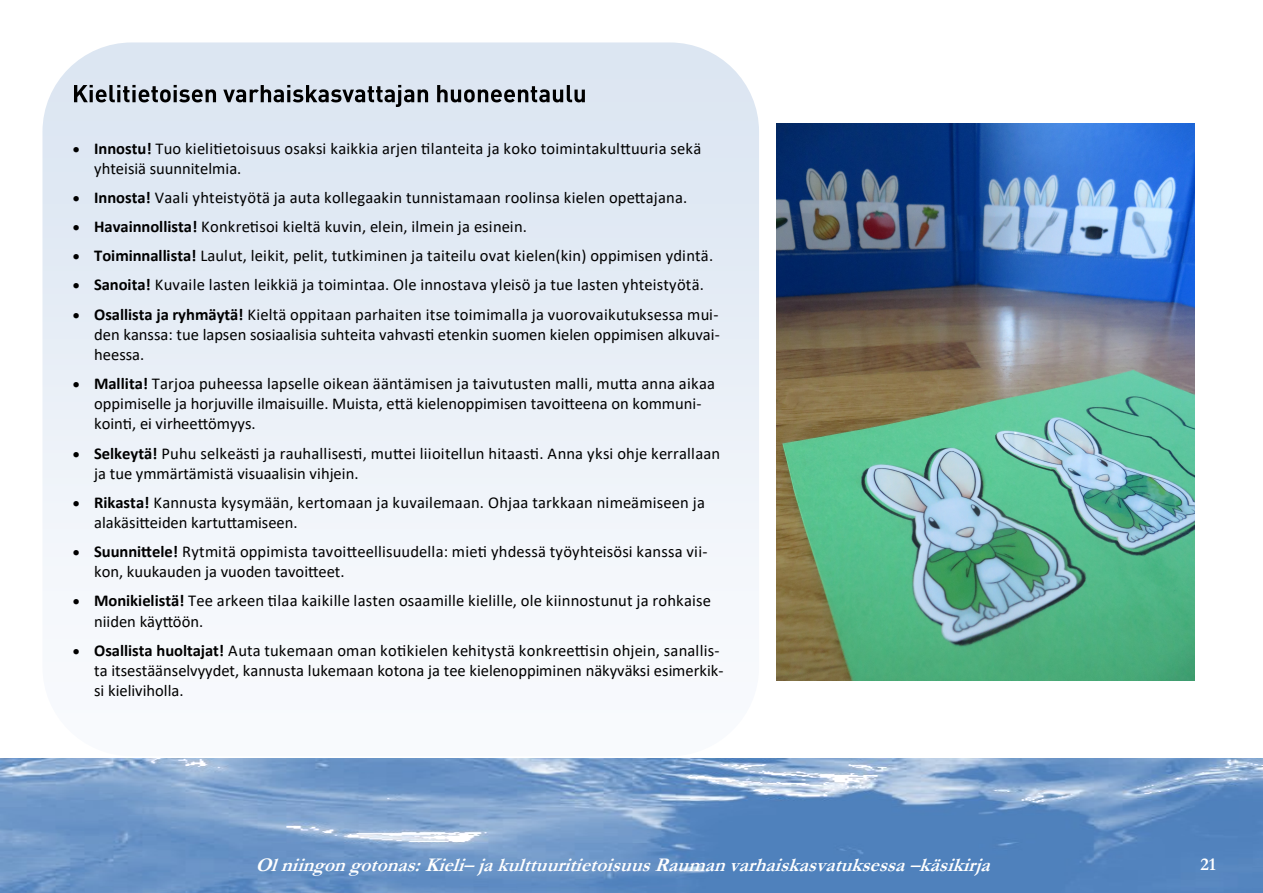
<style>
.page{position:relative;width:1263px;height:893px;background:#fff}
.page>*{position:absolute;margin:0;border:0;box-sizing:border-box;transform-origin:0 0}
.t1{font:italic 700 19.5px "Garamond";letter-spacing:-.005em;color:#fff}
.t2{font:700 18px "Garamond";color:#fff}
.t3{font:16.65px "Calibri";letter-spacing:.01em;color:#000}
.t4{font:16.5px/20.1px "Calibri";letter-spacing:.005em;color:#000}
.s1{font-weight:700}
</style>
<div class="page">
<img style="left:0;top:758px;width:1263px;height:135px">
<div style="left:42px;top:42px;width:717px;height:714px;background:linear-gradient(to bottom,#d9e4f1,#fbfcfe);border-radius:89px"></div>
<img style="left:73px;top:77px;width:524px;height:31px">
<img style="left:777px;top:124px;width:417px;height:556px">
<p class="t4" style="left:94px;top:140px;width:609px;text-indent:-21px">• <span class="s1">Innostu!</span> Tuo kielitietoisuus osaksi kaikkia arjen tilanteita ja koko toimintakulttuuria sekä yhteisiä suunnitelmia.</p>
<p class="t4" style="left:73px;top:189px;width:616px">• <span class="s1">Innosta!</span> Vaali yhteistyötä ja auta kollegaakin tunnistamaan roolinsa kielen opettajana.</p>
<p class="t4" style="left:73px;top:218px;width:456px">• <span class="s1">Havainnollista!</span> Konkretisoi kieltä kuvin, elein, ilmein ja esinein.</p>
<p class="t4" style="left:73px;top:247px;width:642px">• <span class="s1">Toiminnallista!</span> Laulut, leikit, pelit, tutkiminen ja taiteilu ovat kielen(kin) oppimisen ydintä.</p>
<p class="t4" style="left:73px;top:276px;width:632px">• <span class="s1">Sanoita!</span> Kuvaile lasten leikkiä ja toimintaa. Ole innostava yleisö ja tue lasten yhteistyötä.</p>
<p class="t4" style="left:94px;top:305px;width:627px;text-align:justify;text-indent:-21px">• <span class="s1">Osallista ja ryhmäytä!</span> Kieltä oppitaan parhaiten itse toimimalla ja vuorovaikutuksessa mui&shy;den kanssa: tue lapsen sosiaalisia suhteita vahvasti etenkin suomen kielen oppimisen alkuvai&shy;heessa.</p>
<p class="t4" style="left:73px;top:375px;width:644px;text-align:center">• <span class="s1">Mallita!</span> Tarjoa puheessa lapselle oikean ääntämisen ja taivutusten malli, mutta anna aikaa oppimiselle ja horjuville ilmaisuille. Muista, että kielenoppimisen tavoitteena on kommuni-</p>
<p class="t3" style="left:94px;top:417px;width:163px">kointi, ei virheettömyys.</p>
<p class="t4" style="left:94px;top:444px;width:628px;text-indent:-21px">• <span class="s1">Selkeytä!</span> Puhu selkeästi ja rauhallisesti, muttei liioitellun hitaasti. Anna yksi ohje kerrallaan ja tue ymmärtämistä visuaalisin vihjein.</p>
<p class="t4" style="left:94px;top:494px;width:612px;text-indent:-21px">• <span class="s1">Rikasta!</span> Kannusta kysymään, kertomaan ja kuvailemaan. Ohjaa tarkkaan nimeämiseen ja alakäsitteiden kartuttamiseen.</p>
<p class="t4" style="left:94px;top:543px;width:615px;text-indent:-21px">• <span class="s1">Suunnittele!</span> Rytmitä oppimista tavoitteellisuudella: mieti yhdessä työyhteisösi kanssa vii&shy;kon, kuukauden ja vuoden tavoitteet.</p>
<p class="t3" style="left:73px;top:594px;width:640px">• <span class="s1">Monikielistä!</span> Tee arkeen tilaa kaikille lasten osaamille kielille, ole kiinnostunut ja rohkaise</p>
<p class="t4" style="left:94px;top:612px;width:111px">niiden käyttöön.</p>
<p class="t4" style="left:94px;top:642px;width:631px;text-indent:-21px">• <span class="s1">Osallista huoltajat!</span> Auta tukemaan oman kotikielen kehitystä konkreettisin ohjein, sanallis&shy;ta itsestäänselvyydet, kannusta lukemaan kotona ja tee kielenoppiminen näkyväksi esimerkik&shy;si kieliviholla.</p>
<p class="t1" style="left:255px;top:854px;width:742px">Ol niingongotonas:Kieli– jakulttuuritietoisuusRaumanvarhaiskasvatuksessa–käsikirja</p>
<p class="t2" style="left:1200px;top:854px;width:17px">21</p>
</div>
